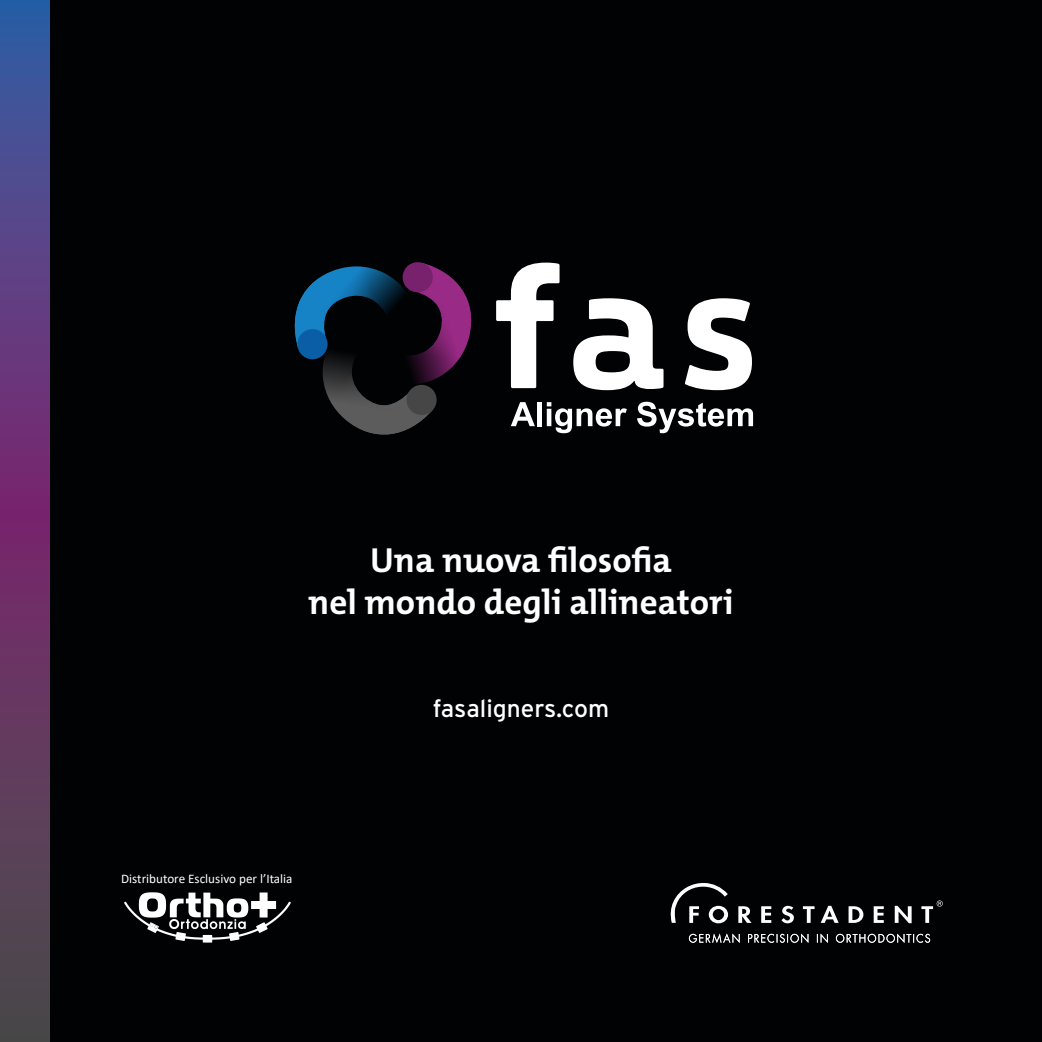
<style>
.page{position:relative;width:1042px;height:1042px;background:#000203}
.page>*{position:absolute;margin:0;border:0;box-sizing:border-box;transform-origin:0 0}
.t1{font:700 35px "The Mix C5";color:#fff}
.t2{font:24.5px "Interstate";color:#fff}
.t3{font:13.12px "Calibri";color:#fff}
</style>
<div class="page">
<svg style="left:0;top:0;width:50px;height:1042px;background:#5b3e71"></svg>
<svg style="left:738px;top:906px;width:13px;height:17px"></svg>
<svg style="left:761px;top:906px;width:10px;height:17px"></svg>
<svg style="left:781px;top:906px;width:13px;height:17px"></svg>
<svg style="left:803px;top:906px;width:11px;height:17px"></svg>
<svg style="left:820px;top:906px;width:18px;height:17px"></svg>
<svg style="left:848px;top:906px;width:15px;height:17px"></svg>
<svg style="left:873px;top:906px;width:11px;height:17px"></svg>
<svg style="left:895px;top:906px;width:16px;height:17px"></svg>
<svg style="left:921px;top:900px;width:22px;height:23px"></svg>
<svg style="left:671px;top:883px;width:57px;height:40px"></svg>
<svg style="left:689px;top:933px;width:241px;height:10px"></svg>
<svg style="left:496px;top:263px;width:63px;height:125px"></svg>
<svg style="left:573px;top:298px;width:90px;height:92px"></svg>
<svg style="left:685px;top:298px;width:67px;height:92px"></svg>
<svg style="left:294px;top:262px;width:178px;height:173px"></svg>
<svg style="left:511px;top:402px;width:24px;height:24px"></svg>
<div style="left:537px;top:402px;width:5px;height:24px;background:#fff"></div>
<svg style="left:547px;top:402px;width:80px;height:31px"></svg>
<svg style="left:637px;top:402px;width:116px;height:31px"></svg>
<svg style="left:124px;top:892px;width:167px;height:50px"></svg>
<p class="t1" style="left:370px;top:537px;width:303px">Una nuova filosofia</p>
<p class="t1" style="left:308px;top:579px;width:427px">nel mondo degli allineatori</p>
<p class="t2" style="left:433px;top:694px;width:178px">fasaligners.com</p>
<p class="t3" style="left:121px;top:869px;width:173px">Distributore Esclusivo per l’Italia</p>
</div>
